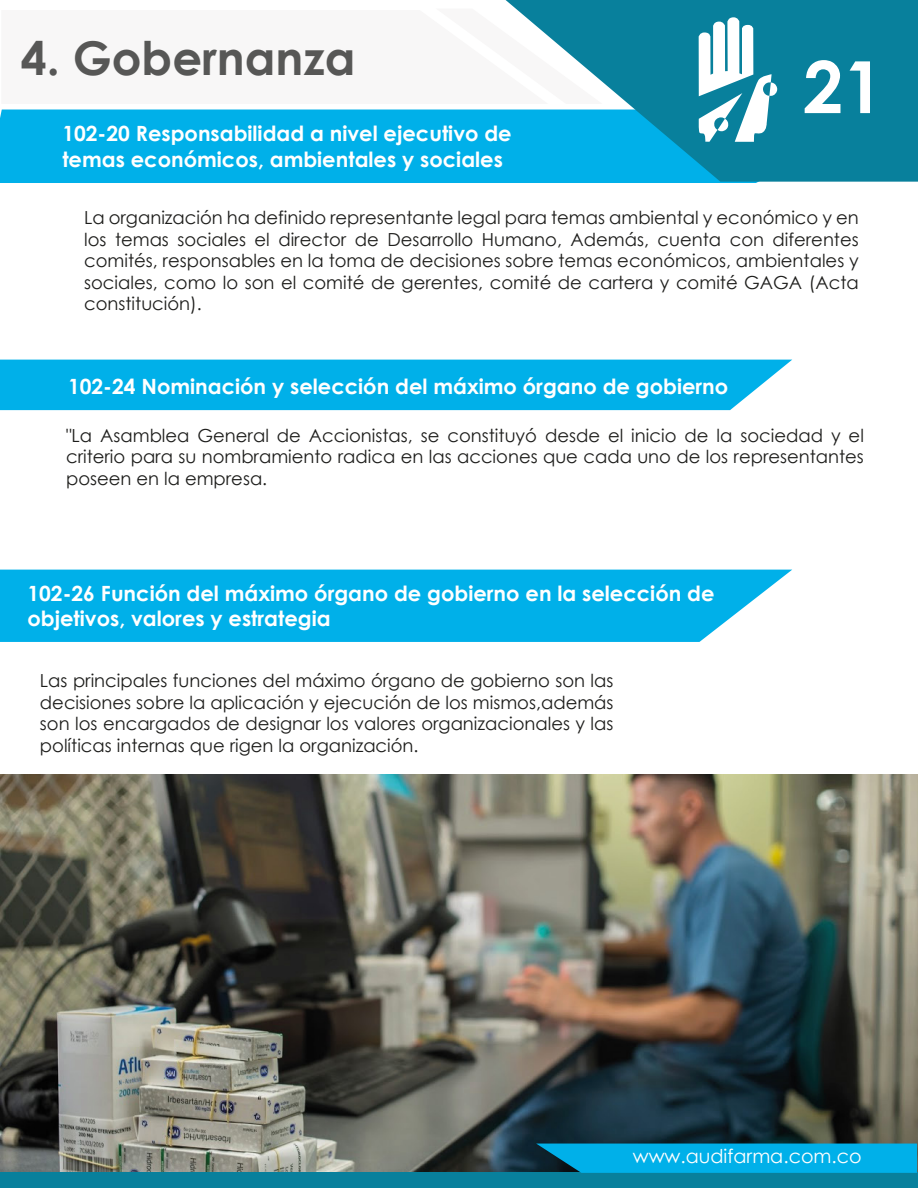
<style>
.page{position:relative;width:918px;height:1188px;background:#fff}
.page>*{position:absolute;margin:0;border:0;box-sizing:border-box;transform-origin:0 0}
.t1{font:700 72px "Century Gothic";color:#fff}
.t2{font:700 46.5px "Century Gothic";color:#575756}
.t3{font:700 21px/25.2px "Century Gothic";color:#fff}
.t4{font:19.2px "Century Gothic";color:#fff}
.t5{font:18px/21.6px "Century Gothic";color:#1d1d1b;text-align:justify}
</style>
<div class="page">
<img style="left:0;top:775px;width:918px;height:413px">
<div style="left:0;top:110px;width:758px;height:73px;background:#00b0e9"></div>
<div style="left:0;top:360px;width:792px;height:50px;background:#00b0e9"></div>
<svg style="left:0;top:570px;width:792px;height:72px;background:#0eb4ea"></svg>
<div style="left:0;top:1173px;width:917px;height:15px;background:#08809c"></div>
<svg style="left:506px;top:0;width:412px;height:182px;background:#2196b5"></svg>
<svg style="left:536px;top:1144px;width:381px;height:29px;background:#00a7dd"></svg>
<svg style="left:698px;top:17px;width:79px;height:125px"></svg>
<h2 class="t2" style="left:21px;top:23px;width:336px">4. Gobernanza</h2>
<p class="t3" style="left:62px;top:120px;width:451px">102-20 Responsabilidad a nivel ejecutivo de temas económicos, ambientales y sociales</p>
<h1 class="t1" style="left:803px;top:32px;width:82px">21</h1>
<p class="t5" style="left:84px;top:206px;width:776px">La organización ha definido representante legal para temas ambiental y económico y en los temas sociales el director de Desarrollo Humano, Además, cuenta con diferentes comités, responsables en la toma de decisiones sobre temas económicos, ambientales y sociales, como lo son el comité de gerentes, comité de cartera y comité GAGA (Acta constitución).</p>
<p class="t3" style="left:68px;top:373px;width:662px">102-24 Nominación y selección del máximo órgano de gobierno</p>
<p class="t5" style="left:66px;top:424px;width:799px">"La Asamblea General de Accionistas, se constituyó desde el inicio de la sociedad y el criterio para su nombramiento radica en las acciones que cada uno de los representantes poseen en la empresa.</p>
<p class="t3" style="left:27px;top:580px;width:689px">102-26 Función del máximo órgano de gobierno en la selección de objetivos, valores y estrategia</p>
<p class="t5" style="left:40px;top:669px;width:575px">Las principales funciones del máximo órgano de gobierno son las decisiones sobre la aplicación y ejecución de los mismos,además son los encargados de designar los valores organizacionales y las políticas internas que rigen la organización.</p>
<p class="t4" style="left:633px;top:1143px;width:231px">www.audifarma.com.co</p>
</div>
